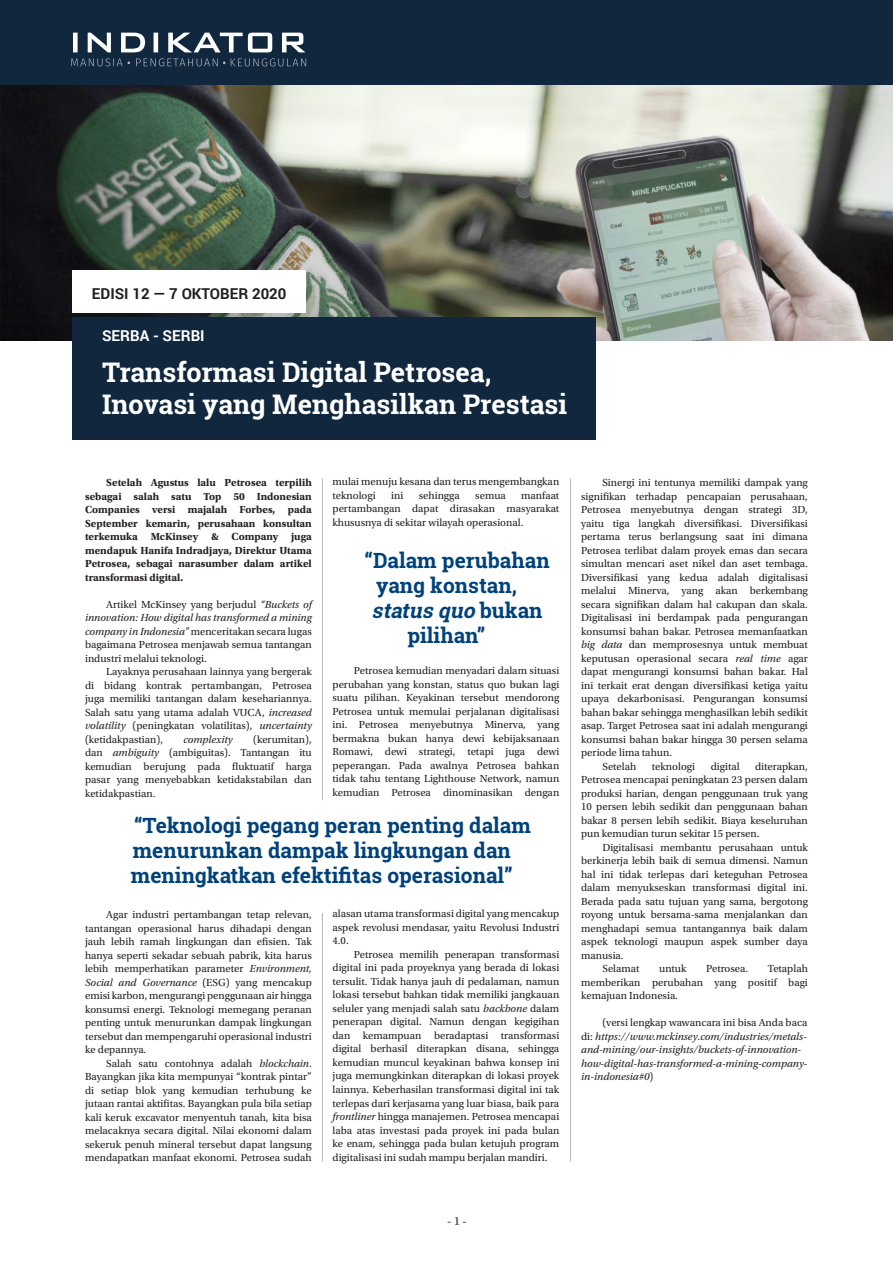
<style>
.page{position:relative;width:893px;height:1263px;background:#fff}
.page>*{position:absolute;margin:0;border:0;box-sizing:border-box;transform-origin:0 0}
.judul_gede{font:700 27px/32.4px "Roboto Slab";color:#fff}
.teks_isi{font:700 21px/25.2px "Roboto Slab";color:#00427a}
.rubrik{font:700 15px "Roboto";color:#231f20}
.rubrik-2{font:700 15px "Roboto";color:#fff}
.t1{font:12px "Utopia Std";color:#666}
.teks_isi-2{font:10.8px/13.5px "Utopia Std";color:#231f20;text-align:justify}
.teks_isi-3{font:700 10.8px/13.5px "Utopia Std";color:#231f20;text-align:justify}
.teks_isi-4{font:italic 10.8px/13.5px "Utopia Std";color:#231f20}
.s1{font-style:italic}
.s2{font-style:normal}
</style>
<div class="page">
<div style="left:0;top:0;width:893px;height:85px;background:#11273e"></div>
<svg style="left:73px;top:33px;width:232px;height:19px"></svg>
<svg style="left:71px;top:58px;width:59px;height:8px"></svg>
<svg style="left:136px;top:58px;width:170px;height:8px"></svg>
<img style="left:0;top:85px;width:893px;height:255px">
<div style="left:72px;top:317px;width:523px;height:123px;background:#11273e"></div>
<div style="left:72px;top:270px;width:234px;height:43px;background:#fff"></div>
<hr style="left:322px;top:478px;width:1px;height:322px;background:#b4b5b8">
<hr style="left:322px;top:913px;width:1px;height:248px;background:#b4b5b8">
<hr style="left:570px;top:478px;width:1px;height:683px;background:#b4b5b8">
<p class="rubrik" style="left:92px;top:283px;width:196px">EDISI 12 — 7 OKTOBER 2020</p>
<p class="rubrik-2" style="left:102px;top:325px;width:104px">SERBA - SERBI</p>
<p class="judul_gede" style="left:102px;top:356px;width:467px">Transformasi Digital Petrosea,<br>Inovasi yang Menghasilkan Prestasi</p>
<p class="teks_isi-3" style="left:85px;top:476px;width:228px;text-indent:21px">Setelah Agustus lalu Petrosea terpilih sebagai salah satu Top 50 Indonesian Companies versi majalah Forbes, pada September kemarin, perusahaan konsultan terkemuka McKinsey &amp; Company juga mendapuk Hanifa Indradjaya, Direktur Utama Petrosea, sebagai narasumber dalam artikel transformasi digital.</p>
<p class="teks_isi-2" style="left:85px;top:598px;width:228px;text-indent:21px">Artikel McKinsey yang berjudul <span class="s1">“Buckets of innovation: How digital has transformed a mining company in Indonesia”</span> menceritakan secara lugas bagaimana Petrosea menjawab semua tantangan industri melalui teknologi.</p>
<p class="teks_isi-2" style="left:85px;top:665px;width:228px;text-indent:21px">Layaknya perusahaan lainnya yang bergerak di bidang kontrak pertambangan, Petrosea juga memiliki tantangan dalam kesehariannya.<br>Salah satu yang utama adalah VUCA, <span class="s1">increased volatility</span> (peningkatan volatilitas), <span class="s1">uncertainty </span>(ketidakpastian),</p>
<p class="teks_isi-2" style="left:85px;top:733px;width:228px;text-indent:168px">(kerumitan), dan <span class="s1">ambiguity</span> (ambiguitas). Tantangan itu kemudian berujung pada fluktuatif harga pasar yang menyebabkan ketidakstabilan dan ketidakpastian.</p>
<p class="teks_isi-4" style="left:183px;top:733px;width:51px">complexity</p>
<p class="teks_isi-2" style="left:333px;top:475px;width:228px">mulai menuju kesana dan terus mengembangkan teknologi</p>
<p class="teks_isi-2" style="left:333px;top:489px;width:228px;text-indent:189px">manfaat pertambangan dapat dirasakan masyarakat khususnya di sekitar wilayah operasional.</p>
<p class="teks_isi-2" style="left:391px;top:489px;width:14px">ini</p>
<p class="teks_isi-2" style="left:419px;top:489px;width:43px">sehingga</p>
<p class="teks_isi-2" style="left:475px;top:489px;width:32px">semua</p>
<p class="teks_isi" style="left:376px;top:547px;width:175px;text-indent:-12px">“Dalam perubahan yang konstan,</p>
<p class="teks_isi" style="left:407px;top:598px;width:137px;text-indent:-36px"><span class="s1">statusquo</span> b u k a n pilihan”</p>
<p class="teks_isi-2" style="left:333px;top:664px;width:228px;text-indent:21px">Petrosea kemudian menyadari dalam situasi perubahan yang konstan, status quo bukan lagi suatu pilihan. Keyakinan tersebut mendorong Petrosea untuk memulai perjalanan digitalisasi ini. Petrosea menyebutnya Minerva, yang bermakna bukan hanya dewi kebijaksanaan Romawi, dewi strategi, tetapi juga dewi peperangan. Pada awalnya Petrosea bahkan tidak tahu tentang Lighthouse Network, namun kemudian Petrosea dinominasikan dengan</p>
<p class="teks_isi" style="left:131px;top:812px;width:402px">“Teknologi pegang peran penting dalam menurunkan dampak lingkungan dan meningkatkan efektifitas operasional”</p>
<p class="teks_isi-2" style="left:85px;top:908px;width:228px;text-indent:21px">Agar industri pertambangan tetap relevan, tantangan operasional harus dihadapi dengan jauh lebih ramah lingkungan dan efisien. Tak hanya seperti sekadar sebuah pabrik, kita harus lebih memperhatikan parameter <span class="s1">Environment, Social and Governance</span> (ESG) yang mencakup emisi karbon, mengurangi penggunaan air hingga konsumsi energi. Teknologi memegang peranan penting untuk menurunkan dampak lingkungan tersebut dan mempengaruhi operasional industri ke depannya.</p>
<p class="teks_isi-2" style="left:85px;top:1057px;width:228px;text-indent:21px">Salah satu contohnya adalah <span class="s1">blockchain</span>.<br>Bayangkan jika kita mempunyai “kontrak pintar” di setiap blok yang kemudian terhubung ke jutaan rantai aktifitas. Bayangkan pula bila setiap kali keruk excavator menyentuh tanah, kita bisa melacaknya secara digital. Nilai ekonomi dalam sekeruk penuh mineral tersebut dapat langsung mendapatkan manfaat ekonomi. Petrosea sudah</p>
<p class="teks_isi-2" style="left:333px;top:907px;width:228px">alasan utama transformasi digital yang mencakup aspek revolusi mendasar, yaitu Revolusi Industri 4.0.</p>
<p class="teks_isi-2" style="left:333px;top:948px;width:228px;text-indent:21px">Petrosea memilih penerapan transformasi digital ini pada proyeknya yang berada di lokasi tersulit. Tidak hanya jauh di pedalaman, namun lokasi tersebut bahkan tidak memiliki jangkauan seluler yang menjadi salah satu <span class="s1">backbone</span> dalam penerapan digital. Namun dengan kegigihan dan kemampuan beradaptasi transformasi digital berhasil diterapkan disana, sehingga kemudian muncul keyakinan bahwa konsep ini juga memungkinkan diterapkan di lokasi proyek lainnya. Keberhasilan transformasi digital ini tak terlepas dari kerjasama yang luar biasa, baik para <span class="s1">frontliner</span> hingga manajemen. Petrosea mencapai laba atas investasi pada proyek ini pada bulan ke enam, sehingga pada bulan ketujuh program digitalisasi ini sudah mampu berjalan mandiri.</p>
<p class="t1" style="left:447px;top:1214px;width:21px">- 1 -</p>
<p class="teks_isi-2" style="left:581px;top:476px;width:228px;text-indent:21px">Sinergi ini tentunya memiliki dampak yang signifikan terhadap pencapaian perusahaan, Petrosea menyebutnya dengan strategi 3D, yaitu tiga langkah diversifikasi. Diversifikasi pertama terus berlangsung saat ini dimana Petrosea terlibat dalam proyek emas dan secara simultan mencari aset nikel dan aset tembaga.<br>Diversifikasi yang kedua adalah digitalisasi melalui Minerva, yang akan berkembang secara signifikan dalam hal cakupan dan skala.<br>Digitalisasi ini berdampak pada pengurangan konsumsi bahan bakar. Petrosea memanfaatkan <span class="s1">big data</span> dan memprosesnya untuk membuat keputusan operasional secara <span class="s1">real time</span> agar dapat mengurangi konsumsi bahan bakar. Hal ini terkait erat dengan diversifikasi ketiga yaitu upaya dekarbonisasi. Pengurangan konsumsi bahan bakar sehingga menghasilkan lebih sedikit asap. Target Petrosea saat ini adalah mengurangi konsumsi bahan bakar hingga 30 persen selama periode lima tahun.</p>
<p class="teks_isi-2" style="left:602px;top:760px;width:36px">Setelah</p>
<p class="teks_isi-2" style="left:652px;top:760px;width:45px">teknologi</p>
<p class="teks_isi-2" style="left:711px;top:760px;width:30px">digital</p>
<p class="teks_isi-2" style="left:581px;top:760px;width:228px;text-indent:174px">diterapkan, Petrosea mencapai peningkatan 23 persen dalam produksi harian, dengan penggunaan truk yang 10 persen lebih sedikit dan penggunaan bahan bakar 8 persen lebih sedikit. Biaya keseluruhan pun kemudian turun sekitar 15 persen.</p>
<p class="teks_isi-2" style="left:581px;top:841px;width:228px;text-indent:21px">Digitalisasi membantu perusahaan untuk berkinerja lebih baik di semua dimensi. Namun hal ini tidak terlepas dari keteguhan Petrosea dalam menyukseskan transformasi digital ini.<br>Berada pada satu tujuan yang sama, bergotong royong untuk bersama-sama menjalankan dan menghadapi semua tantangannya baik dalam aspek teknologi maupun aspek sumber daya manusia.</p>
<p class="teks_isi-2" style="left:602px;top:962px;width:39px">Selamat</p>
<p class="teks_isi-2" style="left:659px;top:962px;width:29px">untuk</p>
<p class="teks_isi-2" style="left:706px;top:962px;width:44px">Petrosea.</p>
<p class="teks_isi-2" style="left:581px;top:962px;width:228px;text-indent:187px">Tetaplah memberikan perubahan yang positif bagi kemajuan Indonesia.</p>
<p class="teks_isi-4" style="left:581px;top:1016px;width:228px;text-indent:21px"><span class="s2">(versi lengkap wawancara ini bisa Anda baca di:</span> https://www.mckinsey.com/industries/metals&shy;and-mining/our-insights/buckets-of-innovation&shy;how-digital-has-transformed-a-mining-company&shy;in-indonesia#0<span class="s2">)</span></p>
</div>
